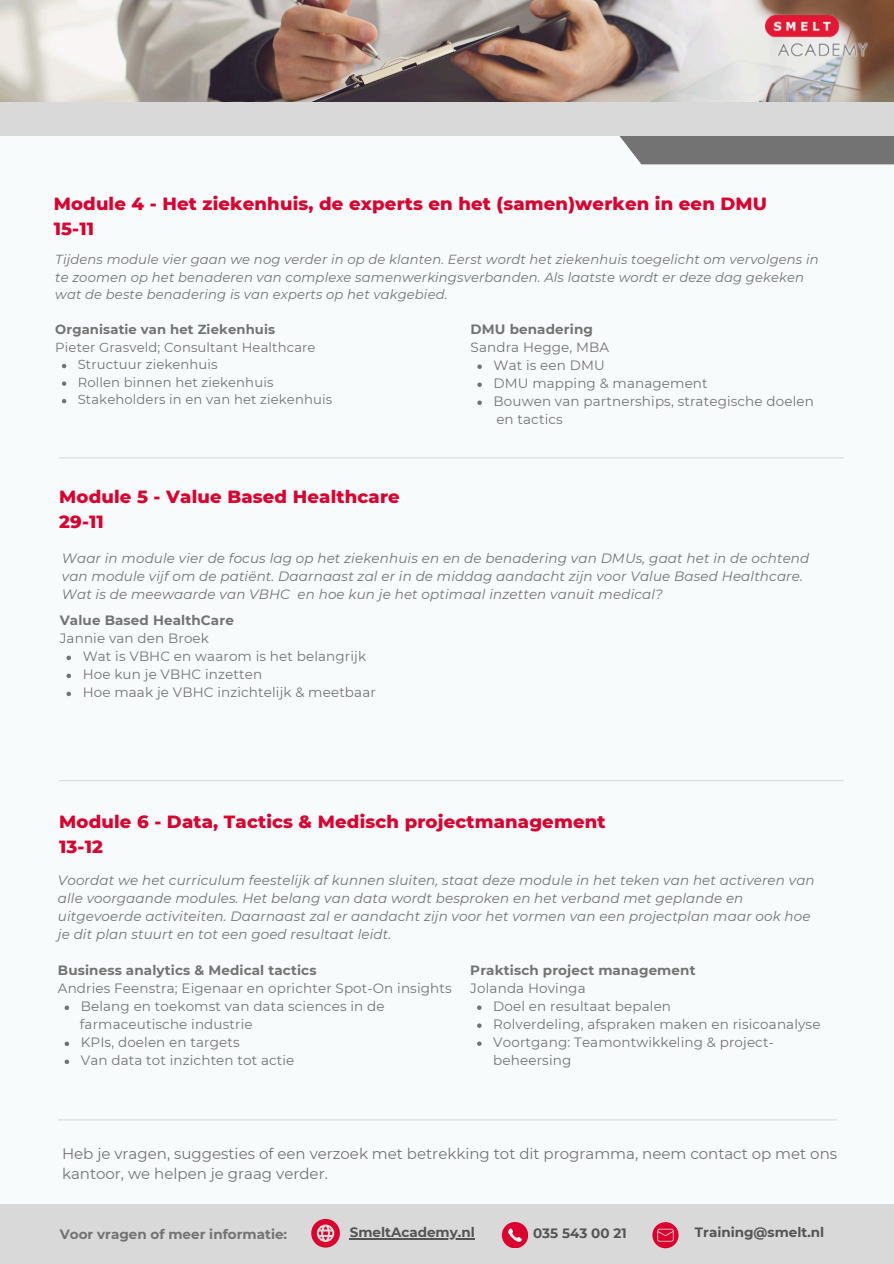
<style>
.page{position:relative;width:894px;height:1264px;background:#fff}
.page>*{position:absolute;margin:0;border:0;box-sizing:border-box;transform-origin:0 0}
.t1{font:800 18px/24.8px "Montserrat";letter-spacing:.01em;color:#dc002e}
.t2{font:15px/20.2px "Montserrat";color:#737373}
.t3{font:italic 13.5px/18px "Montserrat";letter-spacing:.01em;color:#737373}
.t4{font:13.5px/18px "Montserrat";letter-spacing:.01em;color:#737373}
.t5{font:700 13.5px/18px "Montserrat";letter-spacing:.01em;color:#737373}
.t6{font:700 13.5px "Montserrat";color:#545454}
.t7{font:italic 13.2px/17.5px "Montserrat";letter-spacing:.01em;color:#737373}
.t8{font:13.2px "Montserrat";letter-spacing:.01em;color:#737373}
.t9{font:700 13.2px "Montserrat";letter-spacing:.01em;color:#737373}
.s1{font-weight:700}
.s2{font-weight:400}
</style>
<div class="page">
<div style="left:0;top:0;width:893px;height:1263px;background:#f8fbfc"></div>
<img style="left:0;top:0;width:893px;height:102px">
<img style="left:764px;top:15px;width:105px;height:43px">
<hr style="left:59px;top:780px;width:784px;height:1px;background:#d9d9d9">
<div style="left:600px;top:112px;width:293px;height:52px;background:#737373"></div>
<div style="left:0;top:102px;width:893px;height:34px;background:#d9d9d9"></div>
<svg style="left:65px;top:1005px;width:4px;height:5px"></svg>
<svg style="left:65px;top:1041px;width:4px;height:5px"></svg>
<svg style="left:65px;top:1059px;width:4px;height:5px"></svg>
<svg style="left:66px;top:655px;width:5px;height:5px"></svg>
<svg style="left:66px;top:673px;width:5px;height:5px"></svg>
<svg style="left:66px;top:691px;width:5px;height:5px"></svg>
<div style="left:0;top:1203px;width:893px;height:60px;background:#d9d9d9"></div>
<svg style="left:652px;top:1222px;width:26px;height:25px"></svg>
<svg style="left:501px;top:1222px;width:26px;height:25px"></svg>
<svg style="left:311px;top:1218px;width:28px;height:28px"></svg>
<hr style="left:350px;top:1238px;width:124px;height:1px;background:#545454">
<svg style="left:62px;top:364px;width:4px;height:4px"></svg>
<svg style="left:62px;top:381px;width:4px;height:5px"></svg>
<svg style="left:62px;top:399px;width:4px;height:4px"></svg>
<svg style="left:477px;top:364px;width:4px;height:5px"></svg>
<svg style="left:477px;top:382px;width:4px;height:5px"></svg>
<svg style="left:477px;top:400px;width:4px;height:5px"></svg>
<hr style="left:59px;top:457px;width:784px;height:1px;background:#d9d9d9">
<svg style="left:477px;top:1005px;width:4px;height:4px"></svg>
<svg style="left:477px;top:1023px;width:4px;height:4px"></svg>
<svg style="left:477px;top:1041px;width:4px;height:4px"></svg>
<hr style="left:58px;top:1119px;width:778px;height:1px;background:#d9d9d9">
<p class="t1" style="left:54px;top:191px;width:714px">Module 4 - Het ziekenhuis, de experts en het (samen)werken in een DMU<br>15-11</p>
<p class="t7" style="left:55px;top:250px;width:764px">Tijdens module vier gaan we nog verder in op de klanten. Eerst wordt het ziekenhuis toegelicht om vervolgens in te zoomen op het benaderen van complexe samenwerkingsverbanden. Als laatste wordt er deze dag gekeken wat de beste benadering is van experts op het vakgebied.</p>
<h1 class="t9" style="left:55px;top:321px;width:221px">Organisatie van het Ziekenhuis</h1>
<h2 class="t8" style="left:55px;top:339px;width:262px">Pieter Grasveld; Consultant Healthcare</h2>
<h2 class="t8" style="left:78px;top:356px;width:141px">Structuur ziekenhuis</h2>
<p class="t8" style="left:78px;top:374px;width:197px">Rollen binnen het ziekenhuis</p>
<h2 class="t8" style="left:78px;top:391px;width:256px">Stakeholders in en van het ziekenhuis</h2>
<p class="t4" style="left:470px;top:320px;width:140px"><span class="s1">DMU benadering<br></span>Sandra Hegge, MBA</p>
<p class="t4" style="left:493px;top:356px;width:113px">Wat is een DMU</p>
<h2 class="t4" style="left:493px;top:374px;width:216px">DMU mapping &amp; management</h2>
<p class="t4" style="left:493px;top:392px;width:322px">Bouwen van partnerships, strategische doelen</p>
<p class="t4" style="left:496px;top:410px;width:68px">en tactics</p>
<p class="t1" style="left:59px;top:484px;width:342px">Module 5 - Value Based Healthcare<br>29-11</p>
<p class="t3" style="left:62px;top:549px;width:748px">Waar in module vier de focus lag op het ziekenhuis en en de benadering van DMUs, gaat het in de ochtend van module vijf om de patiënt. Daarnaast zal er in de middag aandacht zijn voor Value Based Healthcare.<br>Wat is de meewaarde van VBHC en hoe kun je het optimaal inzetten vanuit medical?</p>
<p class="t5" style="left:60px;top:611px;width:176px">Value Based HealthCare<br><span class="s2">Jannie van den Broek</span></p>
<p class="t4" style="left:83px;top:647px;width:285px">Wat is VBHC en waarom is het belangrijk</p>
<h2 class="t4" style="left:83px;top:665px;width:181px">Hoe kun je VBHC inzetten</h2>
<h1 class="t4" style="left:83px;top:683px;width:294px">Hoe maak je VBHC inzichtelijk &amp; meetbaar</h1>
<p class="t1" style="left:59px;top:809px;width:547px">Module 6 - Data, Tactics &amp; Medisch projectmanagement<br>13-12</p>
<p class="t3" style="left:58px;top:871px;width:758px">Voordat we het curriculum feestelijk af kunnen sluiten, staat deze module in het teken van het activeren van alle voorgaande modules. Het belang van data wordt besproken en het verband met geplande en uitgevoerde activiteiten. Daarnaast zal er aandacht zijn voor het vormen van een projectplan maar ook hoe je dit plan stuurt en tot een goed resultaat leidt.</p>
<p class="t4" style="left:58px;top:961px;width:395px"><span class="s1">Business analytics &amp; Medical tactics<br></span>Andries Feenstra; Eigenaar en oprichter Spot-On insights</p>
<p class="t4" style="left:81px;top:997px;width:305px">Belang en toekomst van data sciences in de</p>
<p class="t4" style="left:80px;top:1015px;width:174px">farmaceutische industrie</p>
<h2 class="t4" style="left:81px;top:1033px;width:160px">KPIs, doelen en targets</h2>
<p class="t4" style="left:81px;top:1051px;width:215px">Van data tot inzichten tot actie</p>
<h2 class="t5" style="left:470px;top:961px;width:227px">Praktisch project management<br><span class="s2">Jolanda Hovinga</span></h2>
<h3 class="t4" style="left:493px;top:997px;width:179px">Doel en resultaat bepalen</h3>
<p class="t4" style="left:493px;top:1015px;width:328px">Rolverdeling, afspraken maken en risicoanalyse</p>
<h3 class="t4" style="left:493px;top:1033px;width:282px">Voortgang: Teamontwikkeling &amp; project&shy;beheersing</h3>
<p class="t2" style="left:62px;top:1143px;width:776px">Heb je vragen, suggesties of een verzoek met betrekking tot dit programma, neem contact op met ons kantoor, we helpen je graag verder.</p>
<p class="t5" style="left:60px;top:1224px;width:229px">Voor vragen of meer informatie:</p>
<p class="t6" style="left:350px;top:1224px;width:126px">SmeltAcademy.nl</p>
<h2 class="t6" style="left:533px;top:1224px;width:95px">035 543 00 21</h2>
<h2 class="t6" style="left:694px;top:1224px;width:131px">Training@smelt.nl</h2>
</div>
